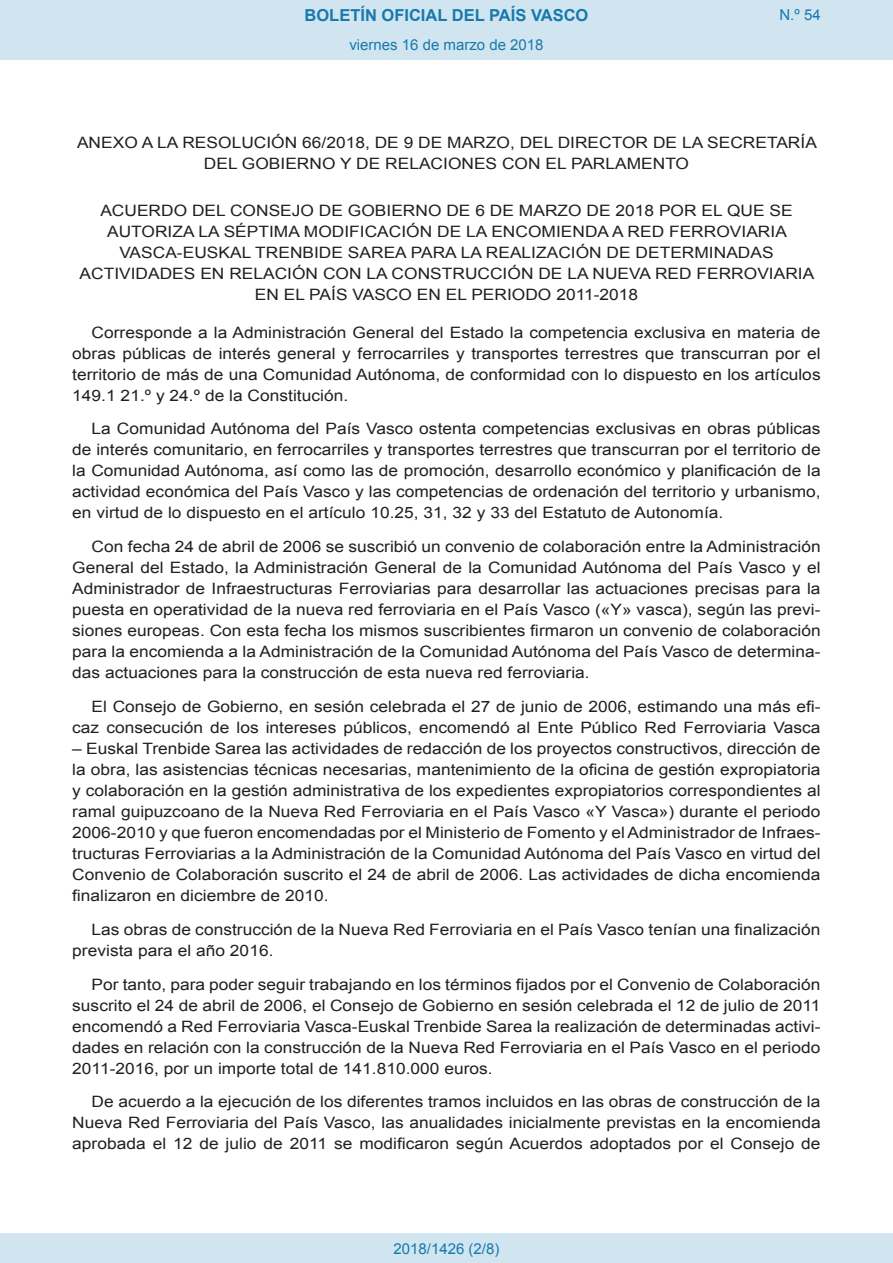
<style>
.page{position:relative;width:893px;height:1263px;background:#fff}
.page>*{position:absolute;margin:0;border:0;box-sizing:border-box;transform-origin:0 0}
.t1{font:700 16.5px "Arial";color:#1879ad}
.BOPVDetalle{font:15.6px/21px "Arial";color:#231f20;text-align:justify;scale:1.11 1}
.BOPVClave{font:15.6px/21px "Arial";color:#231f20;text-align:center;scale:1.11 1}
.Paginacion_Centro{font:15px "Arial";color:#1879ad}
</style>
<div class="page">
<div style="left:0;top:0;width:893px;height:60px;background:#d0e5f0"></div>
<div style="left:0;top:1233px;width:893px;height:30px;background:#d0e5f0"></div>
<p class="t1" style="left:305px;top:4px;width:285px">BOLETÍN OFICIAL DEL PAÍS VASCO</p>
<p class="Paginacion_Centro" style="left:349px;top:35px;width:196px">viernes 16 de marzo de 2018</p>
<p class="Paginacion_Centro" style="left:779px;top:5px;width:43px">N.º 54</p>
<p class="BOPVClave" style="left:77px;top:132px;width:668px">ANEXO A LA RESOLUCIÓN 66/2018, DE 9 DE MARZO, DEL DIRECTOR DE LA SECRETARÍA<br>DEL GOBIERNO Y DE RELACIONES CON EL PARLAMENTO</p>
<p class="BOPVClave" style="left:80px;top:200px;width:663px">ACUERDO DEL CONSEJO DE GOBIERNO DE 6 DE MARZO DE 2018 POR EL QUE SE AUTORIZA LA SÉPTIMA MODIFICACIÓN DE LA ENCOMIENDA A RED FERROVIARIA VASCA-EUSKAL TRENBIDE SAREA PARA LA REALIZACIÓN DE DETERMINADAS ACTIVIDADES EN RELACIÓN CON LA CONSTRUCCIÓN DE LA NUEVA RED FERROVIARIA EN EL PAÍS VASCO EN EL PERIODO 2011-2018</p>
<p class="BOPVDetalle" style="left:72px;top:322px;width:676px;text-indent:19px">Corresponde a la Administración General del Estado la competencia exclusiva en materia de obras públicas de interés general y ferrocarriles y transportes terrestres que transcurran por el territorio de más de una Comunidad Autónoma, de conformidad con lo dispuesto en los artículos 149.1 21.º y 24.º de la Constitución.</p>
<p class="BOPVDetalle" style="left:72px;top:419px;width:676px;text-indent:19px">La Comunidad Autónoma del País Vasco ostenta competencias exclusivas en obras públicas de interés comunitario, en ferrocarriles y transportes terrestres que transcurran por el territorio de la Comunidad Autónoma, así como las de promoción, desarrollo económico y planificación de la actividad económica del País Vasco y las competencias de ordenación del territorio y urbanismo, en virtud de lo dispuesto en el artículo 10.25, 31, 32 y 33 del Estatuto de Autonomía.</p>
<p class="BOPVDetalle" style="left:72px;top:536px;width:676px;text-indent:19px">Con fecha 24 de abril de 2006 se suscribió un convenio de colaboración entre la Administración General del Estado, la Administración General de la Comunidad Autónoma del País Vasco y el Administrador de Infraestructuras Ferroviarias para desarrollar las actuaciones precisas para la puesta en operatividad de la nueva red ferroviaria en el País Vasco («Y» vasca), según las previ&shy;siones europeas. Con esta fecha los mismos suscribientes firmaron un convenio de colaboración para la encomienda a la Administración de la Comunidad Autónoma del País Vasco de determina&shy;das actuaciones para la construcción de esta nueva red ferroviaria.</p>
<p class="BOPVDetalle" style="left:72px;top:696px;width:676px;text-align:right">El Consejo de Gobierno, en sesión celebrada el 27 de junio de 2006, estimando una más efi&shy;caz consecución de los intereses públicos, encomendó al Ente Público Red Ferroviaria Vasca</p>
<p class="BOPVDetalle" style="left:72px;top:738px;width:676px">– Euskal Trenbide Sarea las actividades de redacción de los proyectos constructivos, dirección de la obra, las asistencias técnicas necesarias, mantenimiento de la oficina de gestión expropiatoria y colaboración en la gestión administrativa de los expedientes expropiatorios correspondientes al ramal guipuzcoano de la Nueva Red Ferroviaria en el País Vasco «Y Vasca») durante el periodo 2006-2010 y que fueron encomendadas por el Ministerio de Fomento y el Administrador de Infraes&shy;tructuras Ferroviarias a la Administración de la Comunidad Autónoma del País Vasco en virtud del Convenio de Colaboración suscrito el 24 de abril de 2006. Las actividades de dicha encomienda finalizaron en diciembre de 2010.</p>
<p class="BOPVDetalle" style="left:72px;top:919px;width:675px;text-indent:19px">Las obras de construcción de la Nueva Red Ferroviaria en el País Vasco tenían una finalización prevista para el año 2016.</p>
<p class="BOPVDetalle" style="left:72px;top:974px;width:676px;text-indent:19px">Por tanto, para poder seguir trabajando en los términos fijados por el Convenio de Colaboración suscrito el 24 de abril de 2006, el Consejo de Gobierno en sesión celebrada el 12 de julio de 2011 encomendó a Red Ferroviaria Vasca-Euskal Trenbide Sarea la realización de determinadas activi&shy;dades en relación con la construcción de la Nueva Red Ferroviaria en el País Vasco en el periodo 2011-2016, por un importe total de 141.810.000 euros.</p>
<p class="BOPVDetalle" style="left:72px;top:1091px;width:676px;text-indent:19px">De acuerdo a la ejecución de los diferentes tramos incluidos en las obras de construcción de la Nueva Red Ferroviaria del País Vasco, las anualidades inicialmente previstas en la encomienda aprobada el 12 de julio de 2011 se modificaron según Acuerdos adoptados por el Consejo de</p>
<p class="Paginacion_Centro" style="left:393px;top:1238px;width:107px">2018/1426 (2/8)</p>
</div>
